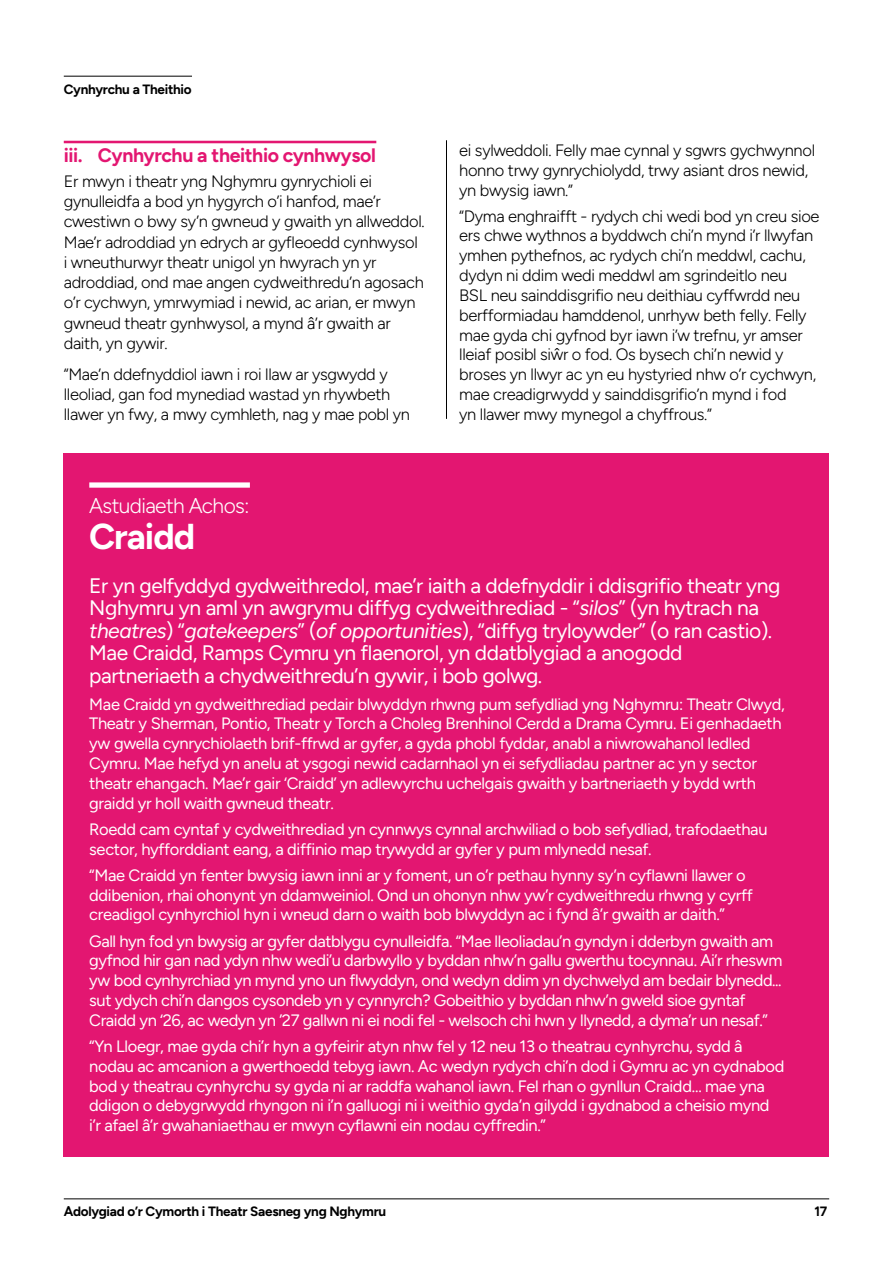
<style>
.page{position:relative;width:893px;height:1263px;background:#fff}
.page>*{position:absolute;margin:0;border:0;box-sizing:border-box;transform-origin:0 0}
.t1{font:700 36px "Figtree";letter-spacing:-.03em;color:#fff}
.t2{font:21px/22.5px "Figtree";letter-spacing:-.02em;color:#fff}
.t3{font:300 21px "Figtree";letter-spacing:-.03em;color:#fff}
.t4{font:700 19.5px "Figtree";letter-spacing:-.02em;color:#e31671}
.t5{font:16.5px/19.8px "Figtree";letter-spacing:-.02em;color:#fff}
.t6{font:300 16.5px/19.8px "Figtree";letter-spacing:-.02em;color:#000}
.t7{font:700 13.5px "Figtree";letter-spacing:-.02em;color:#000}
.s1{font-style:italic}
</style>
<div class="page">
<hr style="left:64px;top:1198px;width:765px;height:1px;background:#000">
<hr style="left:64px;top:76px;width:128px;height:1px;background:#000">
<hr style="left:64px;top:141px;width:312px;height:2px;background:#e31671">
<hr style="left:446px;top:140px;width:1px;height:279px;background:#000">
<div style="left:64px;top:453px;width:765px;height:704px;background:#e31671"></div>
<div style="left:89px;top:482px;width:161px;height:6px;background:#fff"></div>
<p class="t7" style="left:64px;top:81px;width:129px">Cynhyrchu a Theithio</p>
<p class="t4" style="left:64px;top:144px;width:314px">iii. Cynhyrchu a theithio cynhwysol</p>
<p class="t6" style="left:64px;top:171px;width:362px;line-height:20.2px">Er mwyn i theatr yng Nghymru gynrychioli ei gynulleidfa a bod yn hygyrch o’i hanfod, mae’r cwestiwn o bwy sy’n gwneud y gwaith yn allweddol.<br>Mae’r adroddiad yn edrych ar gyfleoedd cynhwysol i wneuthurwyr theatr unigol yn hwyrach yn yr adroddiad, ond mae angen cydweithredu’n agosach o’r cychwyn, ymrwymiad i newid, ac arian, er mwyn gwneud theatr gynhwysol, a mynd â’r gwaith ar daith, yn gywir.</p>
<p class="t6" style="left:64px;top:364px;width:348px;line-height:20.2px">“Mae’n ddefnyddiol iawn i roi llaw ar ysgwydd y lleoliad, gan fod mynediad wastad yn rhywbeth llawer yn fwy, a mwy cymhleth, nag y mae pobl yn</p>
<p class="t6" style="left:459px;top:140px;width:357px">ei sylweddoli. Felly mae cynnal y sgwrs gychwynnol honno trwy gynrychiolydd, trwy asiant dros newid, yn bwysig iawn.”</p>
<p class="t6" style="left:459px;top:206px;width:362px">“Dyma enghraifft - rydych chi wedi bod yn creu sioe ers chwe wythnos a byddwch chi’n mynd i’r llwyfan ymhen pythefnos, ac rydych chi’n meddwl, cachu, dydyn ni ddim wedi meddwl am sgrindeitlo neu<br>BSL neu sainddisgrifio neu deithiau cyffwrdd neu berfformiadau hamddenol, unrhyw beth felly. Felly mae gyda chi gyfnod byr iawn i’w trefnu, yr amser lleiaf posibl siŵr o fod. Os bysech chi’n newid y broses yn llwyr ac yn eu hystyried nhw o’r cychwyn, mae creadigrwydd y sainddisgrifio’n mynd i fod<br>yn llawer mwy mynegol a chyffrous.”</p>
<p class="t3" style="left:89px;top:494px;width:161px">Astudiaeth Achos:</p>
<h1 class="t1" style="left:89px;top:515px;width:107px">Craidd</h1>
<p class="t2" style="left:89px;top:574px;width:693px">Er yn gelfyddyd gydweithredol, mae’r iaith a ddefnyddir i ddisgrifio theatr yng Nghymru yn aml yn awgrymu diffyg cydweithrediad - “<span class="s1">silos</span>” (yn hytrach na <span class="s1">theatres</span>) “<span class="s1">gatekeepers</span>” (<span class="s1">of opportunities</span>), “diffyg tryloywder” (o ran castio).<br>Mae Craidd, Ramps Cymru yn flaenorol, yn ddatblygiad a anogodd partneriaeth a chydweithredu’n gywir, i bob golwg.</p>
<p class="t5" style="left:89px;top:694px;width:697px">Mae Craidd yn gydweithrediad pedair blwyddyn rhwng pum sefydliad yng Nghymru: Theatr Clwyd, Theatr y Sherman, Pontio, Theatr y Torch a Choleg Brenhinol Cerdd a Drama Cymru. Ei genhadaeth yw gwella cynrychiolaeth brif-ffrwd ar gyfer, a gyda phobl fyddar, anabl a niwrowahanol ledled Cymru. Mae hefyd yn anelu at ysgogi newid cadarnhaol yn ei sefydliadau partner ac yn y sector theatr ehangach. Mae’r gair ‘Craidd’ yn adlewyrchu uchelgais gwaith y bartneriaeth y bydd wrth graidd yr holl waith gwneud theatr.</p>
<p class="t5" style="left:89px;top:819px;width:680px">Roedd cam cyntaf y cydweithrediad yn cynnwys cynnal archwiliad o bob sefydliad, trafodaethau sector, hyfforddiant eang, a diffinio map trywydd ar gyfer y pum mlynedd nesaf.</p>
<p class="t5" style="left:89px;top:865px;width:665px">“Mae Craidd yn fenter bwysig iawn inni ar y foment, un o’r pethau hynny sy’n cyflawni llawer o ddibenion, rhai ohonynt yn ddamweiniol. Ond un ohonyn nhw yw’r cydweithredu rhwng y cyrff creadigol cynhyrchiol hyn i wneud darn o waith bob blwyddyn ac i fynd â’r gwaith ar daith.”</p>
<p class="t5" style="left:89px;top:931px;width:695px">Gall hyn fod yn bwysig ar gyfer datblygu cynulleidfa. “Mae lleoliadau’n gyndyn i dderbyn gwaith am gyfnod hir gan nad ydyn nhw wedi’u darbwyllo y byddan nhw’n gallu gwerthu tocynnau. Ai’r rheswm yw bod cynhyrchiad yn mynd yno un flwyddyn, ond wedyn ddim yn dychwelyd am bedair blynedd... sut ydych chi’n dangos cysondeb yn y cynnyrch? Gobeithio y byddan nhw’n gweld sioe gyntaf Craidd yn ‘26, ac wedyn yn ’27 gallwn ni ei nodi fel - welsoch chi hwn y llynedd, a dyma’r un nesaf.”</p>
<p class="t5" style="left:89px;top:1036px;width:696px">“Yn Lloegr, mae gyda chi’r hyn a gyfeirir atyn nhw fel y 12 neu 13 o theatrau cynhyrchu, sydd â nodau ac amcanion a gwerthoedd tebyg iawn. Ac wedyn rydych chi’n dod i Gymru ac yn cydnabod bod y theatrau cynhyrchu sy gyda ni ar raddfa wahanol iawn. Fel rhan o gynllun Craidd… mae yna ddigon o debygrwydd rhyngon ni i’n galluogi ni i weithio gyda’n gilydd i gydnabod a cheisio mynd i’r afael â’r gwahaniaethau er mwyn cyflawni ein nodau cyffredin.”</p>
<p class="t7" style="left:64px;top:1203px;width:324px">Adolygiad o’r Cymorth i Theatr Saesneg yng Nghymru</p>
<p class="t7" style="left:814px;top:1203px;width:14px">17</p>
</div>
